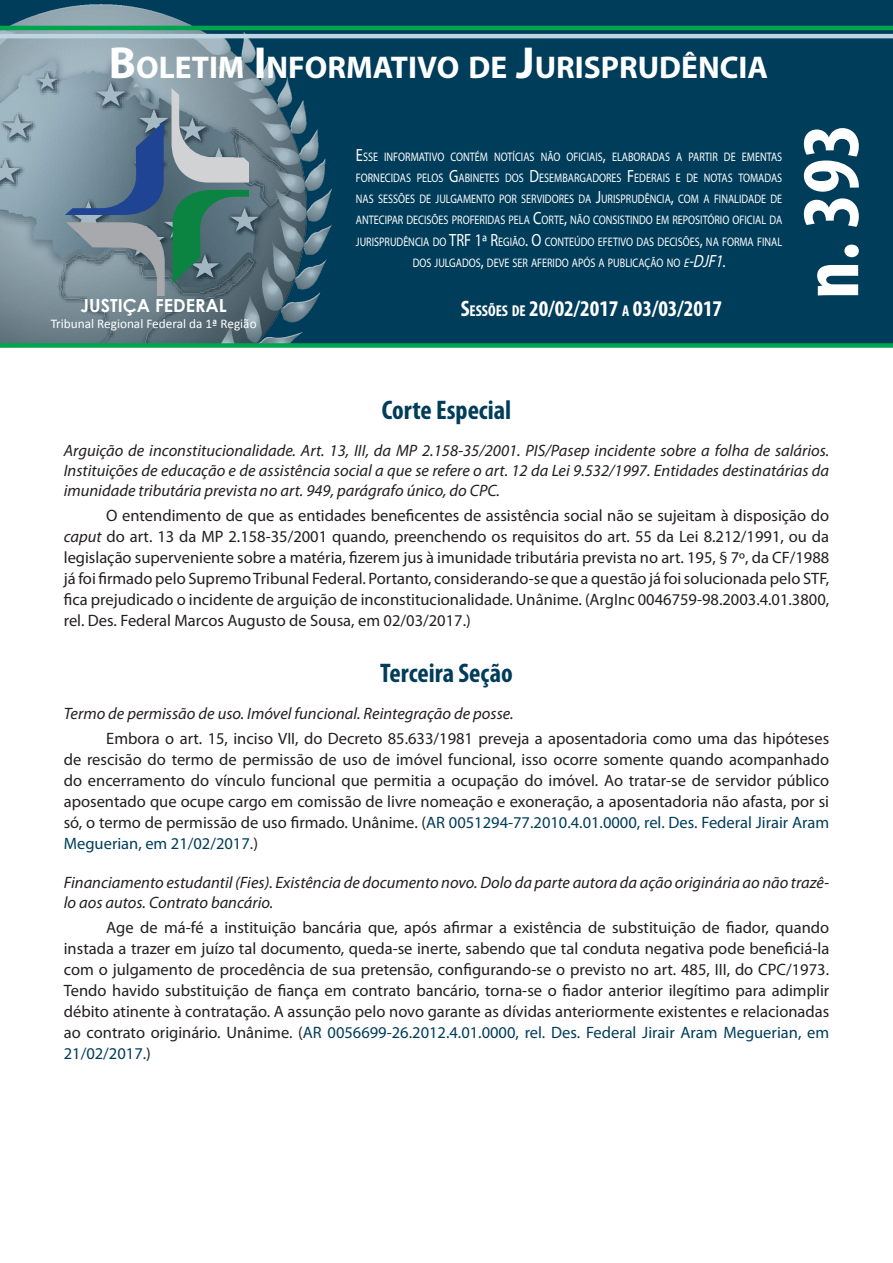
<style>
.page{position:relative;width:893px;height:1263px;background:#fff}
.page>*{position:absolute;margin:0;border:0;box-sizing:border-box;transform-origin:0 0}
.t1{font:700 condensed 82.5px "Myriad Pro";color:#fff}
.t2{font:700 31.5px "Myriad Pro";color:#fff}
.TÍTULO{font:700 condensed 27px "Myriad Pro";color:#003d5a}
.t3{font:700 condensed 22.5px "Myriad Pro";color:#fff}
.t4{font:700 18px "Century Gothic";color:#fff}
.Texto_EMENTA{font:16.5px/21px "Myriad Pro";color:#231f20;text-align:justify}
.Cabeça_EMENTA{font:italic 16.5px/19.8px "Myriad Pro";color:#231f20;text-align:justify}
.t5{font:13.2px "Calibri";color:#fff}
.t6{font:12.45px/21.3px "Myriad Pro";color:#fff;text-align:center;scale:.82 1}
.s1{font-size:45px}
.s2{font-size:17.7px}
.s3{font-style:italic}
.s4{font-style:italic;font-size:17.7px}
.s5{font-size:15.75px}
.s6{color:#003d5a}
</style>
<div class="page">
<div style="left:0;top:0;width:893px;height:343px;background:#003d5a"></div>
<img style="left:0;top:4px;width:406px;height:339px">
<hr style="left:0;top:34px;width:893px;height:4px;background:#bed5e2">
<svg style="left:0;top:343px;width:893px;height:5px;background:#0ea558"></svg>
<hr style="left:0;top:26px;width:893px;height:4px;background:#00a54f">
<svg style="left:65px;top:122px;width:99px;height:93px;background:#5a7696"></svg>
<svg style="left:173px;top:190px;width:76px;height:93px;background:#3d7666"></svg>
<svg style="left:66px;top:222px;width:99px;height:74px;background:#86949c"></svg>
<svg style="left:171px;top:88px;width:78px;height:95px;background:#91a0a7"></svg>
<h2 class="t2" style="left:109px;top:47px;width:661px"><span class="s1">B</span>OLETIM <span class="s1">I</span> NFORMATIVO DE <span class="s1">J</span>URISPRUDÊNCIA</h2>
<p class="t6" style="left:356px;top:146px;width:521px"><span class="s2">E</span>SSE INFORMATIVO CONTÉM NOTÍCIAS NÃO OFICIAIS<span class="s2">,</span> ELABORADAS A PARTIR DE EMENTAS FORNECIDAS PELOS <span class="s2">G</span>ABINETES DOS <span class="s2">D</span>ESEMBARGADORES <span class="s2">F</span> EDERAIS E DE NOTAS TOMADAS NAS SESSÕES DE JULGAMENTO POR SERVIDORES DA <span class="s2">J</span>URISPRUDÊNCIA<span class="s2">,</span> COM A FINALIDADE DE ANTECIPAR DECISÕES PROFERIDAS PELA <span class="s2">C</span>ORTE<span class="s2">,</span> NÃO CONSISTINDO EM REPOSITÓRIO OFICIAL DA JURISPRUDÊNCIA DO <span class="s2">TRF 1ª R</span>EGIÃO<span class="s2">. O</span> CONTEÚDO EFETIVO DAS DECISÕES<span class="s2">,</span> NA FORMA FINAL DOS JULGADOS<span class="s2">,</span> DEVE SER AFERIDO APÓS A PUBLICAÇÃO NO <span class="s3">e</span><span class="s4">-DJF1</span><span class="s2">.</span></p>
<p class="t4" style="left:81px;top:292px;width:148px">JUSTIÇA FEDERAL</p>
<h3 class="t3" style="left:461px;top:294px;width:263px">S<span class="s5">ESSÕES DE</span> 20/02/2017 <span class="s5">A</span> 03/03/2017</h3>
<p class="t5" style="left:51px;top:315px;width:207px">Tribunal Regional Federal da 1ª Região</p>
<h1 class="t1" style="left:779px;top:299px;width:177px;rotate:-90deg">n. 393</h1>
<p class="TÍTULO" style="left:382px;top:393px;width:131px">Corte Especial</p>
<p class="Cabeça_EMENTA" style="left:64px;top:440px;width:767px">Arguição de inconstitucionalidade. Art. 13, III, da MP 2.158-35/2001. PIS/Pasep incidente sobre a folha de salários.<br>Instituições de educação e de assistência social a que se refere o art. 12 da Lei 9.532/1997. Entidades destinatárias da imunidade tributária prevista no art. 949, parágrafo único, do CPC.</p>
<p class="Texto_EMENTA" style="left:64px;top:505px;width:767px;text-indent:43px">O entendimento de que as entidades beneficentes de assistência social não se sujeitam à disposição do <span class="s3">caput</span> do art. 13 da MP 2.158-35/2001 quando, preenchendo os requisitos do art. 55 da Lei 8.212/1991, ou da legislação superveniente sobre a matéria, fizerem jus à imunidade tributária prevista no art. 195, § 7º, da CF/1988 já foi firmado pelo Supremo Tribunal Federal. Portanto, considerando-se que a questão já foi solucionada pelo STF, fica prejudicado o incidente de arguição de inconstitucionalidade. Unânime. (ArgInc 0046759-98.2003.4.01.3800, rel. Des. Federal Marcos Augusto de Sousa, em 02/03/2017.)</p>
<p class="TÍTULO" style="left:380px;top:656px;width:134px">Terceira Seção</p>
<p class="Cabeça_EMENTA" style="left:64px;top:703px;width:451px">Termo de permissão de uso. Imóvel funcional. Reintegração de posse.</p>
<p class="Texto_EMENTA" style="left:64px;top:727px;width:767px;text-indent:43px">Embora o art. 15, inciso VII, do Decreto 85.633/1981 preveja a aposentadoria como uma das hipóteses de rescisão do termo de permissão de uso de imóvel funcional, isso ocorre somente quando acompanhado do encerramento do vínculo funcional que permitia a ocupação do imóvel. Ao tratar-se de servidor público aposentado que ocupe cargo em comissão de livre nomeação e exoneração, a aposentadoria não afasta, por si só, o termo de permissão de uso firmado. Unânime. (<span class="s6">AR 0051294-77.2010.4.01.0000, rel. Des. Federal Jirair Aram Meguerian, em 21/02/2017.</span>)</p>
<p class="Cabeça_EMENTA" style="left:64px;top:872px;width:767px">Financiamento estudantil (Fies). Existência de documento novo. Dolo da parte autora da ação originária ao não trazê&shy;lo aos autos. Contrato bancário.</p>
<p class="Texto_EMENTA" style="left:64px;top:916px;width:767px;text-indent:43px">Age de má-fé a instituição bancária que, após afirmar a existência de substituição de fiador, quando instada a trazer em juízo tal documento, queda-se inerte, sabendo que tal conduta negativa pode beneficiá-la com o julgamento de procedência de sua pretensão, configurando-se o previsto no art. 485, III, do CPC/1973.<br>Tendo havido substituição de fiança em contrato bancário, torna-se o fiador anterior ilegítimo para adimplir débito atinente à contratação. A assunção pelo novo garante as dívidas anteriormente existentes e relacionadas ao contrato originário. Unânime. (<span class="s6">AR 0056699-26.2012.4.01.0000, rel. Des. Federal Jirair Aram Meguerian, em 21/02/2017.</span>)</p>
</div>
